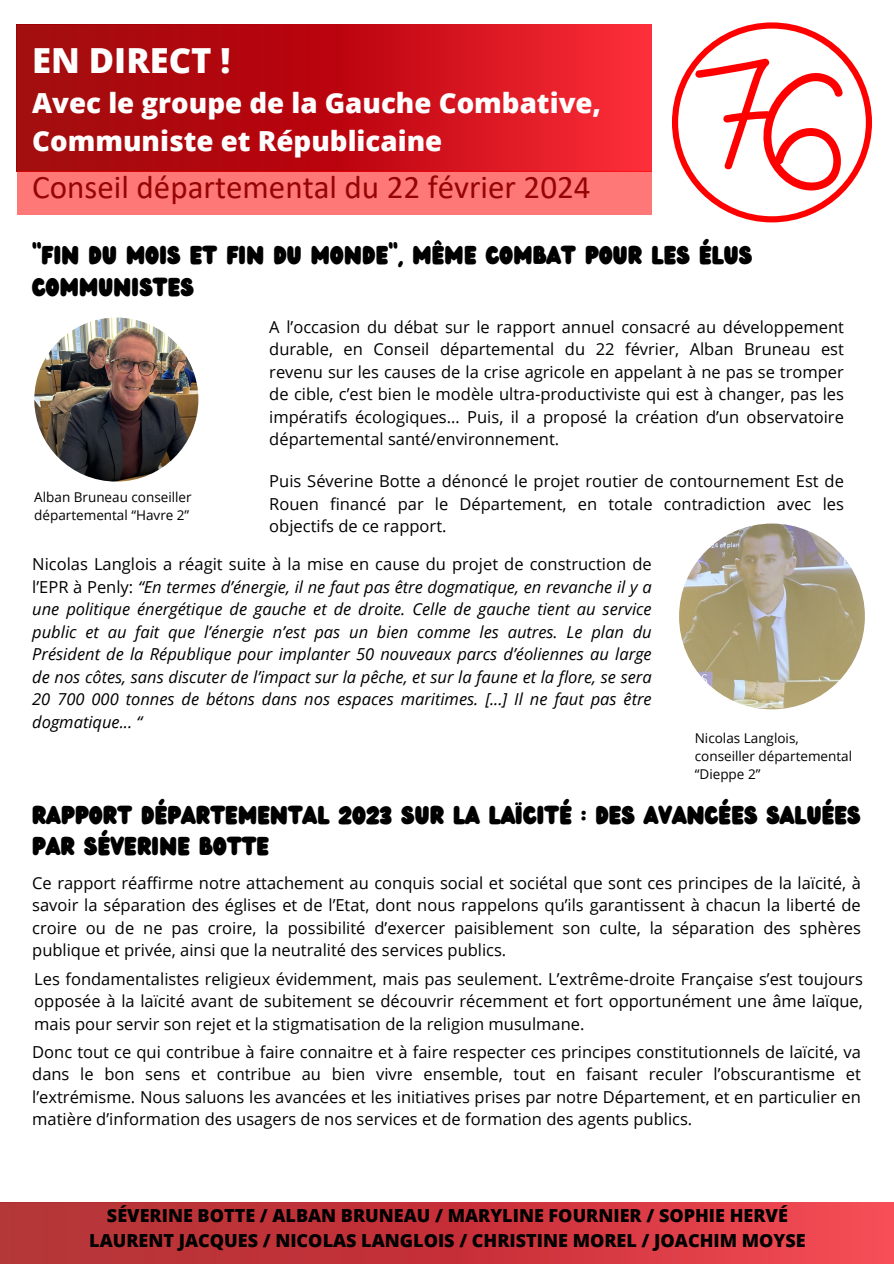
<style>
.page{position:relative;width:894px;height:1264px;background:#fff}
.page>*{position:absolute;margin:0;border:0;box-sizing:border-box;transform-origin:0 0}
.t1{font:800 34.5px "Open Sans";color:#fff}
.t2{font:33px "Calibri";color:#960404}
.t3{font:800 27.6px/38px "Open Sans";color:#fff}
.t4{font:22.5px/31.5px "Wedges";color:#000}
.t5{font:800 18px/24.8px "Open Sans";color:#000;text-align:center}
.t6{font:16.5px/22.5px "Open Sans";color:#000;text-align:justify}
.t7{font:italic 16.5px/22.5px "Open Sans";color:#000;text-align:justify}
.t8{font:13.5px/18px "Open Sans";color:#000}
.s1{font-style:normal}
</style>
<div class="page">
<div style="left:17px;top:24px;width:634px;height:147px;background:linear-gradient(to right,#970003,#f3212f)"></div>
<div style="left:0;top:1202px;width:893px;height:61px;background:linear-gradient(to right,#ac2d30,#ef444f)"></div>
<div style="left:17px;top:171px;width:634px;height:44px;background:#ff7878"></div>
<svg style="left:671px;top:22px;width:200px;height:200px"></svg>
<img style="left:34px;top:317px;width:164px;height:164px;border-radius:50%">
<img style="left:678px;top:523px;width:186px;height:186px;border-radius:50%">
<h1 class="t1" style="left:32px;top:36px;width:200px">EN DIRECT !</h1>
<h3 class="t3" style="left:32px;top:83px;width:570px">Avec le groupe de la Gauche Combative,<br>Communiste et Républicaine</h3>
<h2 class="t2" style="left:32px;top:174px;width:559px">Conseil départemental du 22 février 2024</h2>
<h3 class="t4" style="left:32px;top:240px;width:721px">“FIN DU MOIS ET FIN DU MONDE”, MÊME COMBAT POUR LES ÉLUS<br>COMMUNISTES</h3>
<p class="t6" style="left:269px;top:315px;width:576px">A l’occasion du débat sur le rapport annuel consacré au développement durable, en Conseil départemental du 22 février, Alban Bruneau est revenu sur les causes de la crise agricole en appelant à ne pas se tromper de cible, c’est bien le modèle ultra-productiviste qui est à changer, pas les impératifs écologiques… Puis, il a proposé la création d’un observatoire départemental santé/environnement.</p>
<p class="t6" style="left:269px;top:469px;width:576px">Puis Séverine Botte a dénoncé le projet routier de contournement Est de Rouen financé par le Département, en totale contradiction avec les objectifs de ce rapport.</p>
<p class="t8" style="left:34px;top:488px;width:159px">Alban Bruneau conseiller départemental “Havre 2”</p>
<p class="t7" style="left:32px;top:552px;width:620px"><span class="s1">Nicolas Langlois a réagit suite à la mise en cause du projet de construction de l’EPR à Penly:</span> “En termes d’énergie, il ne faut pas être dogmatique, en revanche il y a une politique énergétique de gauche et de droite. Celle de gauche tient au service public et au fait que l’énergie n’est pas un bien comme les autres. Le plan du Président de la République pour implanter 50 nouveaux parcs d’éoliennes au large de nos côtes, sans discuter de l’impact sur la pêche, et sur la faune et la flore, se sera 20 700 000 tonnes de bétons dans nos espaces maritimes. [...] Il ne faut pas être dogmatique... “</p>
<p class="t8" style="left:694px;top:728px;width:159px">Nicolas Langlois, conseiller départemental “Dieppe 2”</p>
<h3 class="t4" style="left:32px;top:799px;width:829px">RAPPORT DÉPARTEMENTAL 2023 SUR LA LAÏCITÉ : DES AVANCÉES SALUÉES<br>PAR SÉVERINE BOTTE</h3>
<p class="t6" style="left:32px;top:871px;width:829px">Ce rapport réaffirme notre attachement au conquis social et sociétal que sont ces principes de la laïcité, à savoir la séparation des églises et de l’Etat, dont nous rappelons qu’ils garantissent à chacun la liberté de croire ou de ne pas croire, la possibilité d’exercer paisiblement son culte, la séparation des sphères publique et privée, ainsi que la neutralité des services publics.</p>
<p class="t6" style="left:34px;top:967px;width:829px">Les fondamentalistes religieux évidemment, mais pas seulement. L’extrême-droite Française s’est toujours opposée à la laïcité avant de subitement se découvrir récemment et fort opportunément une âme laïque, mais pour servir son rejet et la stigmatisation de la religion musulmane.</p>
<p class="t6" style="left:32px;top:1040px;width:829px">Donc tout ce qui contribue à faire connaitre et à faire respecter ces principes constitutionnels de laïcité, va dans le bon sens et contribue au bien vivre ensemble, tout en faisant reculer l’obscurantisme et l’extrémisme. Nous saluons les avancées et les initiatives prises par notre Département, et en particulier en matière d’information des usagers de nos services et de formation des agents publics.</p>
<p class="t5" style="left:89px;top:1202px;width:717px">SÉVERINE BOTTE / ALBAN BRUNEAU / MARYLINE FOURNIER / SOPHIE HERVÉ<br>LAURENT JACQUES / NICOLAS LANGLOIS / CHRISTINE MOREL / JOACHIM MOYSE</p>
</div>
